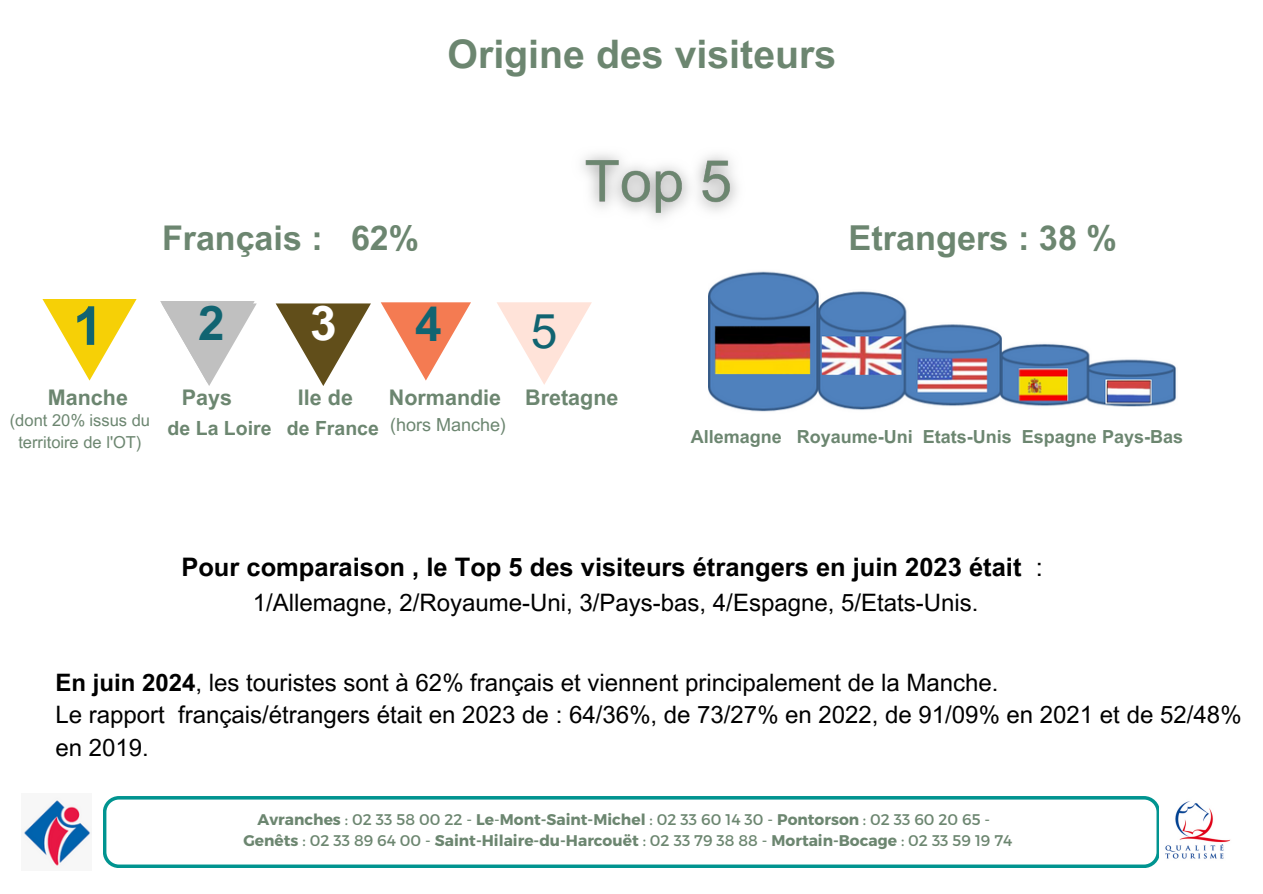
<style>
.page{position:relative;width:1263px;height:894px;background:#fff}
.page>*{position:absolute;margin:0;border:0;box-sizing:border-box;transform-origin:0 0}
.t1{font:700 53.7px "Arial MT Pro";color:#116471}
.t2{font:700 47.85px "Arial MT Pro";color:#116471}
.t3{font:700 47.85px "Arial MT Pro";color:#fff}
.t4{font:47.85px "Arial MT Pro";color:#116471}
.t5{font:700 39.3px "Arial MT Pro";color:#6c8670}
.t6{font:700 34.35px "Arial MT Pro";color:#6c8670}
.t7{font:700 34.05px "Arial MT Pro";color:#6c8670}
.t8{font:700 25.5px "Arial MT Pro";color:#000}
.t9{font:24px/32.7px "Arial MT Pro";color:#000}
.t10{font:700 21.6px "Arial MT Pro";color:#6c8670}
.t11{font:700 19.5px "Arial MT Pro";color:#6c8670}
.t12{font:700 18px "Arial MT Pro";color:#6c8670}
.t13{font:18px "Arial MT Pro";color:#6c8670}
.t14{font:16.5px/22.5px "Arial MT Pro";color:#6c8670;text-align:center}
.t15{font:700 15.45px "Montserrat";color:#6c8670}
.s1{font-weight:400}
.s2{font-weight:700}
</style>
<div class="page">
<svg style="left:103px;top:796px;width:1056px;height:71px"></svg>
<img style="left:1165px;top:801px;width:66px;height:58px">
<svg style="left:42px;top:299px;width:95px;height:81px"></svg>
<svg style="left:160px;top:301px;width:97px;height:85px"></svg>
<svg style="left:381px;top:302px;width:90px;height:78px"></svg>
<svg style="left:497px;top:302px;width:95px;height:83px"></svg>
<svg style="left:276px;top:303px;width:95px;height:83px"></svg>
<img style="left:23px;top:798px;width:68px;height:68px">
<img style="left:708px;top:271px;width:468px;height:141px">
<img style="left:582px;top:154px;width:155px;height:65px">
<p class="t5" style="left:447px;top:40px;width:390px">Origine des visiteurs</p>
<p class="t1" style="left:73px;top:306px;width:31px">1</p>
<p class="t7" style="left:162px;top:225px;width:259px">Français : 62%</p>
<p class="t6" style="left:848px;top:224px;width:270px">Etrangers : 38 %</p>
<p class="t2" style="left:198px;top:305px;width:28px">2</p>
<p class="t3" style="left:310px;top:305px;width:28px">3</p>
<h5 class="t2" style="left:415px;top:306px;width:28px">4</h5>
<p class="t4" style="left:531px;top:313px;width:28px">5</p>
<p class="t10" style="left:48px;top:389px;width:82px">Manche</p>
<p class="t10" style="left:182px;top:389px;width:52px">Pays</p>
<p class="t10" style="left:298px;top:389px;width:57px">Ile de</p>
<p class="t10" style="left:389px;top:389px;width:231px">Normandie Bretagne</p>
<h6 class="t14" style="left:10px;top:411px;width:142px">(dont 20% issus du territoire de l'OT)</h6>
<p class="t11" style="left:168px;top:421px;width:106px">de La Loire</p>
<p class="t11" style="left:287px;top:421px;width:94px">de France</p>
<p class="t13" style="left:390px;top:418px;width:118px">(hors Manche)</p>
<p class="t12" style="left:691px;top:429px;width:494px">Allemagne Royaume-Uni Etats-Unis Espagne Pays-Bas</p>
<h5 class="t8" style="left:181px;top:557px;width:863px">Pour comparaison , le Top 5 des visiteurs étrangers en juin 2023 était <span class="s1">:</span></h5>
<h5 class="t9" style="left:253px;top:589px;width:727px">1/Allemagne, 2/Royaume-Uni, 3/Pays-bas, 4/Espagne, 5/Etats-Unis.</h5>
<p class="t9" style="left:55px;top:668px;width:1187px"><span class="s2">En juin 2024</span>, les touristes sont à 62% français et viennent principalement de la Manche.<br>Le rapport français/étrangers était en 2023 de : 64/36%, de 73/27% en 2022, de 91/09% en 2021 et de 52/48% en 2019.</p>
<h4 class="t15" style="left:258px;top:809px;width:734px">Avranches <span class="s1">: 02 33 58 00 22 -</span> Le<span class="s1">-</span>Mont-Saint-Michel <span class="s1">: 02 33 60 14 30 -</span> Pontorson <span class="s1">: 02 33 60 20 65 -</span></h4>
<h4 class="t15" style="left:243px;top:830px;width:770px">Genêts <span class="s1">: 02 33 89 64 00 -</span> Saint-Hilaire-du-Harcouët <span class="s1">: 02 33 79 38 88 -</span> Mortain-Bocage <span class="s1">: 02 33 59 19 74</span></h4>
</div>
